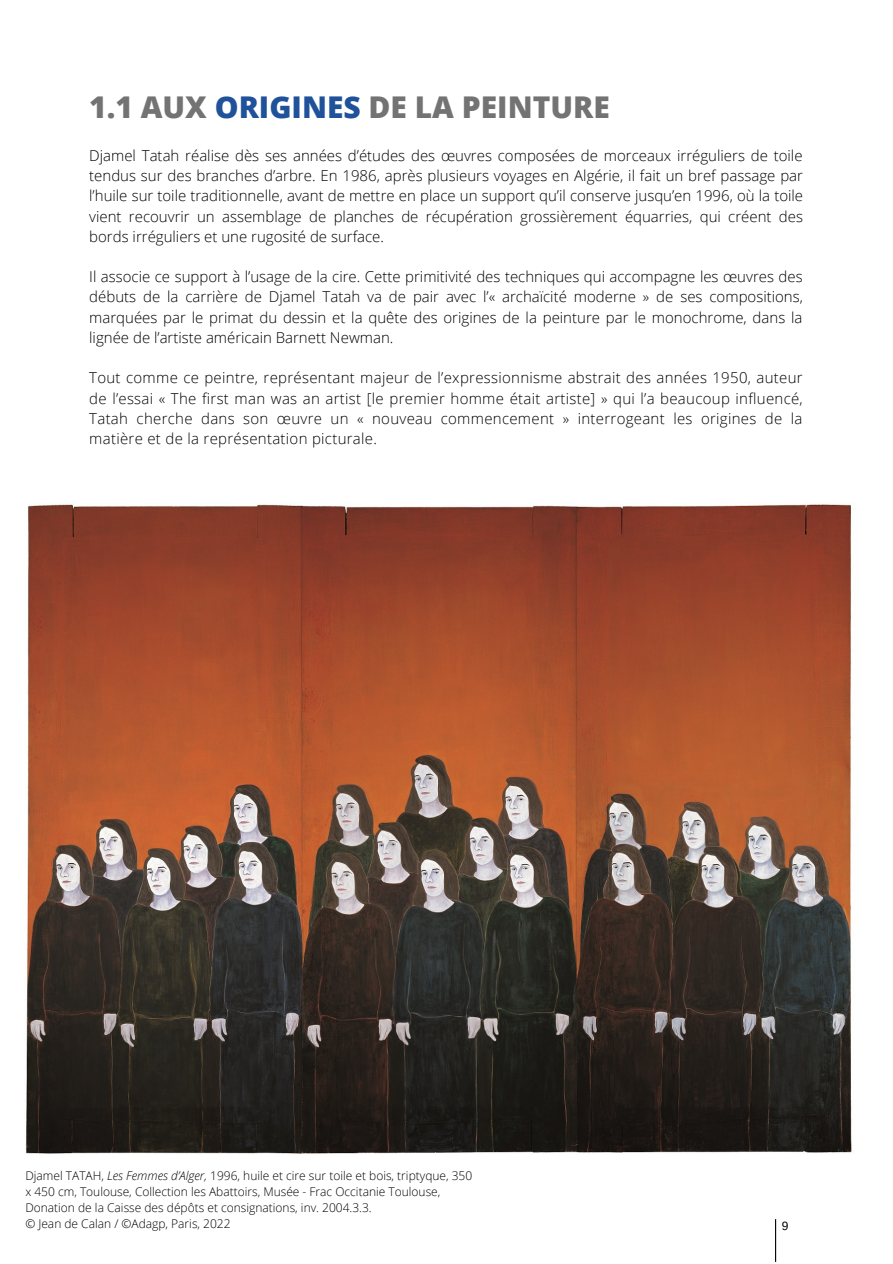
<style>
.page{position:relative;width:893px;height:1264px;background:#fff}
.page>*{position:absolute;margin:0;border:0;box-sizing:border-box;transform-origin:0 0}
.t1{font:800 30px "Open Sans";color:#737373}
.t2{font:300 15px/20.2px "Open Sans";color:#000;text-align:justify}
.t3{font:300 12px/16px "Open Sans";color:#000}
.t4{font:12px "Arimo";color:#000}
.s1{color:#1f529b}
.s2{font-style:italic}
</style>
<div class="page">
<hr style="left:775px;top:1219px;width:1px;height:42px;background:#000">
<img style="left:25px;top:504px;width:827px;height:650px">
<h1 class="t1" style="left:89px;top:86px;width:522px">1.1 AUX <span class="s1">ORIGINES</span> DE LA PEINTURE</h1>
<p class="t2" style="left:89px;top:145px;width:715px">Djamel Tatah réalise dès ses années d’études des œuvres composées de morceaux irréguliers de toile tendus sur des branches d’arbre. En 1986, après plusieurs voyages en Algérie, il fait un bref passage par l’huile sur toile traditionnelle, avant de mettre en place un support qu’il conserve jusqu’en 1996, où la toile vient recouvrir un assemblage de planches de récupération grossièrement équarries, qui créent des bords irréguliers et une rugosité de surface.</p>
<p class="t2" style="left:89px;top:266px;width:715px">Il associe ce support à l’usage de la cire. Cette primitivité des techniques qui accompagne les œuvres des débuts de la carrière de Djamel Tatah va de pair avec l’« archaïcité moderne » de ses compositions, marquées par le primat du dessin et la quête des origines de la peinture par le monochrome, dans la lignée de l’artiste américain Barnett Newman.</p>
<p class="t2" style="left:89px;top:367px;width:715px">Tout comme ce peintre, représentant majeur de l’expressionnisme abstrait des années 1950, auteur de l’essai « The first man was an artist [le premier homme était artiste] » qui l’a beaucoup influencé, Tatah cherche dans son œuvre un « nouveau commencement » interrogeant les origines de la matière et de la représentation picturale.</p>
<p class="t3" style="left:25px;top:1167px;width:448px">Djamel TATAH, <span class="s2">Les Femmes d’Alger,</span> 1996, huile et cire sur toile et bois, triptyque, 350 x 450 cm, Toulouse, Collection les Abattoirs, Musée - Frac Occitanie Toulouse, Donation de la Caisse des dépôts et consignations, inv. 2004.3.3.<br>© Jean de Calan / ©Adagp, Paris, 2022</p>
<p class="t4" style="left:781px;top:1218px;width:8px">9</p>
</div>
